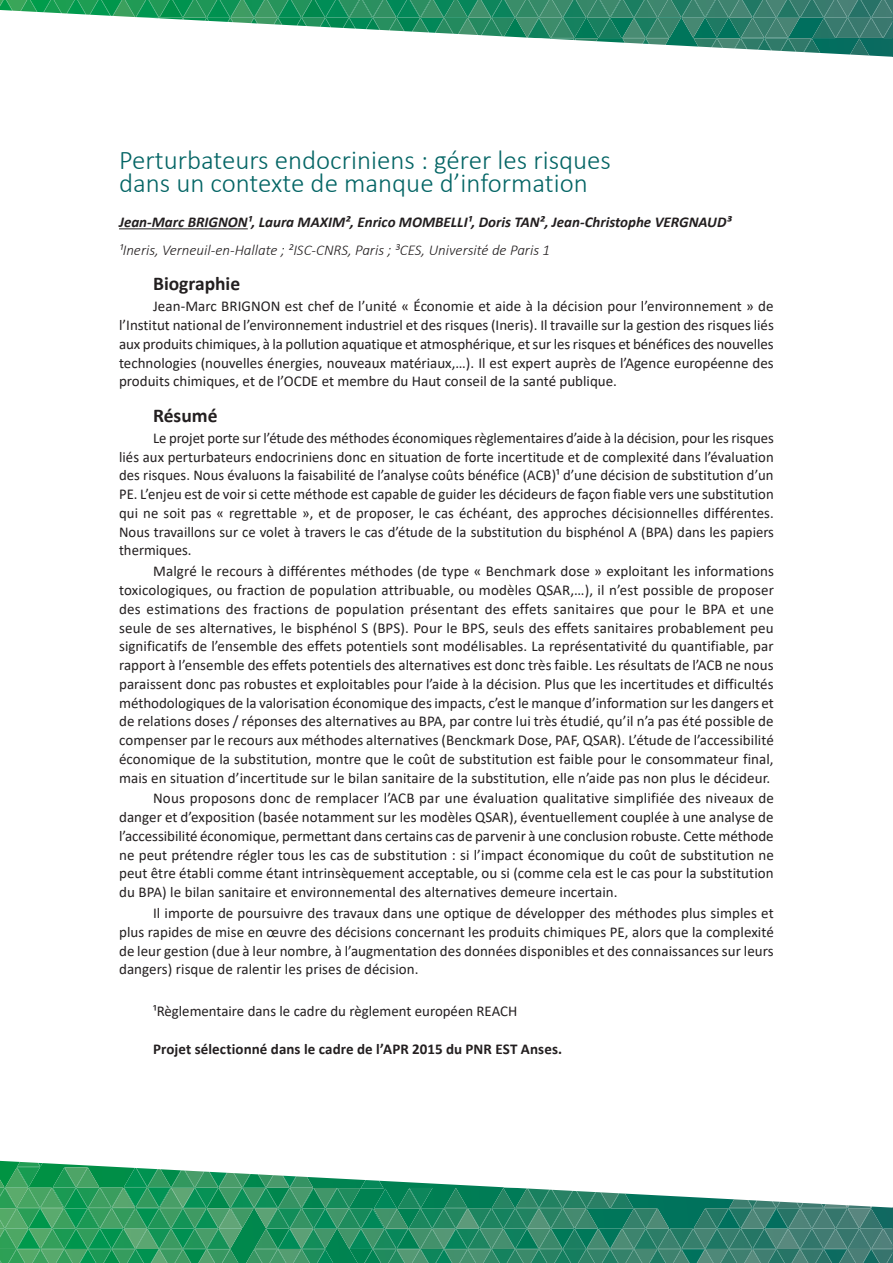
<style>
.page{position:relative;width:893px;height:1263px;background:#fff}
.page>*{position:absolute;margin:0;border:0;box-sizing:border-box;transform-origin:0 0}
.Titre_de_la_communic{font:300 27px/22.5px "Calibri";color:#046565}
.Sous_Titre{font:700 19.5px "Calibri";color:#231f20}
.Texte_courant{font:15px/18.8px "Calibri";color:#231f20;text-align:justify}
.Auteurs{font:italic 700 15px "Calibri";color:#231f20}
.Institutions_auteurs{font:italic 300 15px "Calibri";color:#231f20}
.Texte_courant-2{font:700 15px "Calibri";letter-spacing:.005em;color:#231f20}
</style>
<div class="page">
<svg style="left:0;top:1160px;width:893px;height:103px"></svg>
<svg style="left:0;top:0;width:893px;height:57px"></svg>
<hr style="left:119px;top:228px;width:129px;height:1px;background:#231f20">
<p class="Titre_de_la_communic" style="left:119px;top:149px;width:493px">Perturbateurs endocriniens : gérer les risques dans un contexte de manque d’information</p>
<p class="Auteurs" style="left:119px;top:212px;width:614px">Jean-Marc BRIGNON¹, Laura MAXIM², Enrico MOMBELLI¹, Doris TAN², Jean-Christophe VERGNAUD³</p>
<p class="Institutions_auteurs" style="left:119px;top:240px;width:433px">¹Ineris, Verneuil-en-Hallate ; ²ISC-CNRS, Paris ; ³CES, Université de Paris 1</p>
<p class="Sous_Titre" style="left:153px;top:270px;width:89px">Biographie</p>
<p class="Texte_courant" style="left:119px;top:296px;width:656px;text-indent:34px">Jean-Marc BRIGNON est chef de l’unité « Économie et aide à la décision pour l’environnement » de l’Institut national de l’environnement industriel et des risques (Ineris). Il travaille sur la gestion des risques liés aux produits chimiques, à la pollution aquatique et atmosphérique, et sur les risques et bénéfices des nouvelles technologies (nouvelles énergies, nouveaux matériaux,…). Il est expert auprès de l’Agence européenne des produits chimiques, et de l’OCDE et membre du Haut conseil de la santé publique.</p>
<p class="Sous_Titre" style="left:153px;top:402px;width:66px">Résumé</p>
<p class="Texte_courant" style="left:119px;top:428px;width:656px;text-indent:34px">Le projet porte sur l’étude des méthodes économiques règlementaires d’aide à la décision, pour les risques liés aux perturbateurs endocriniens donc en situation de forte incertitude et de complexité dans l’évaluation des risques. Nous évaluons la faisabilité de l’analyse coûts bénéfice (ACB)¹ d’une décision de substitution d’un PE. L’enjeu est de voir si cette méthode est capable de guider les décideurs de façon fiable vers une substitution qui ne soit pas « regrettable », et de proposer, le cas échéant, des approches décisionnelles différentes.<br>Nous travaillons sur ce volet à travers le cas d’étude de la substitution du bisphénol A (BPA) dans les papiers thermiques.</p>
<p class="Texte_courant" style="left:119px;top:561px;width:656px;text-indent:34px">Malgré le recours à différentes méthodes (de type « Benchmark dose » exploitant les informations toxicologiques, ou fraction de population attribuable, ou modèles QSAR,…), il n’est possible de proposer des estimations des fractions de population présentant des effets sanitaires que pour le BPA et une seule de ses alternatives, le bisphénol S (BPS). Pour le BPS, seuls des effets sanitaires probablement peu significatifs de l’ensemble des effets potentiels sont modélisables. La représentativité du quantifiable, par rapport à l’ensemble des effets potentiels des alternatives est donc très faible. Les résultats de l’ACB ne nous paraissent donc pas robustes et exploitables pour l’aide à la décision. Plus que les incertitudes et difficultés méthodologiques de la valorisation économique des impacts, c’est le manque d’information sur les dangers et de relations doses / réponses des alternatives au BPA, par contre lui très étudié, qu’il n’a pas été possible de compenser par le recours aux méthodes alternatives (Benckmark Dose, PAF, QSAR). L’étude de l’accessibilité économique de la substitution, montre que le coût de substitution est faible pour le consommateur final, mais en situation d’incertitude sur le bilan sanitaire de la substitution, elle n’aide pas non plus le décideur.</p>
<p class="Texte_courant" style="left:119px;top:789px;width:656px;text-indent:34px">Nous proposons donc de remplacer l’ACB par une évaluation qualitative simplifiée des niveaux de danger et d’exposition (basée notamment sur les modèles QSAR), éventuellement couplée à une analyse de l’accessibilité économique, permettant dans certains cas de parvenir à une conclusion robuste. Cette méthode ne peut prétendre régler tous les cas de substitution : si l’impact économique du coût de substitution ne peut être établi comme étant intrinsèquement acceptable, ou si (comme cela est le cas pour la substitution du BPA) le bilan sanitaire et environnemental des alternatives demeure incertain.</p>
<p class="Texte_courant" style="left:119px;top:903px;width:656px;text-indent:34px">Il importe de poursuivre des travaux dans une optique de développer des méthodes plus simples et plus rapides de mise en œuvre des décisions concernant les produits chimiques PE, alors que la complexité de leur gestion (due à leur nombre, à l’augmentation des données disponibles et des connaissances sur leurs dangers) risque de ralentir les prises de décision.</p>
<p class="Texte_courant" style="left:153px;top:1001px;width:366px">¹Règlementaire dans le cadre du règlement européen REACH</p>
<p class="Texte_courant-2" style="left:153px;top:1038px;width:411px">Projet sélectionné dans le cadre de l’APR 2015 du PNR EST Anses.</p>
</div>
